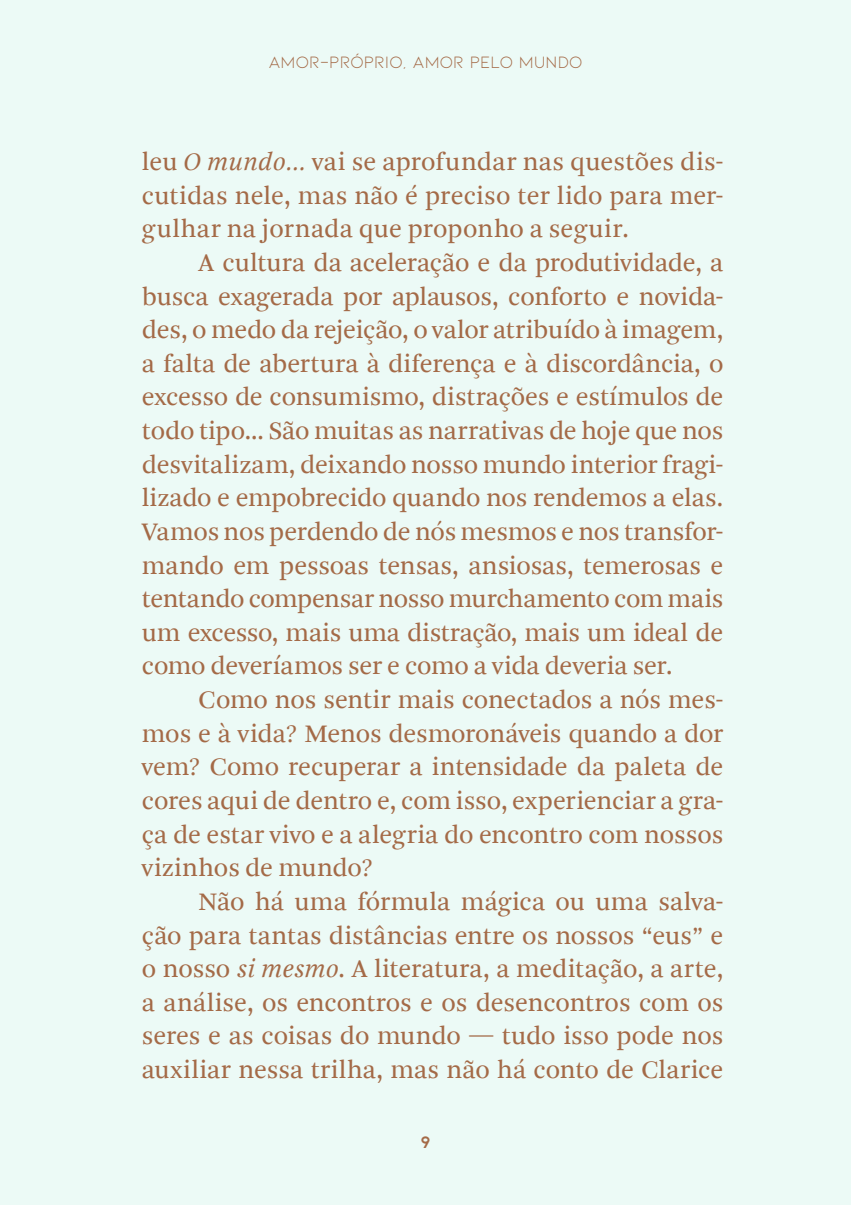
<style>
.page{position:relative;width:851px;height:1205px;background:#fff}
.page>*{position:absolute;margin:0;border:0;box-sizing:border-box;transform-origin:0 0}
.t1{font:26.25px/33.8px "Arnhem Blond";color:#a46a47;text-align:justify}
.t2{font:17.5px "Kiona";color:#a46a47}
.t3{font:700 17.5px "Kiona";color:#a46a47}
.s1{font-style:italic}
</style>
<div class="page">
<div style="left:0;top:0;width:850px;height:1205px;background:#ecfaf6"></div>
<p class="t2" style="left:268px;top:52px;width:315px">AMOR-PRÓPRIO, AMOR PELO MUNDO</p>
<p class="t1" style="left:142px;top:147px;width:583px">leu <span class="s1">O mundo...</span> vai se aprofundar nas questões dis&shy;cutidas nele, mas não é preciso ter lido para mer&shy;gulhar na jornada que proponho a seguir.</p>
<p class="t1" style="left:142px;top:248px;width:583px;text-indent:57px">A cultura da aceleração e da produtividade, a busca exagerada por aplausos, conforto e novida&shy;des, o medo da rejeição, o valor atribuído à imagem, a falta de abertura à diferença e à discordância, o excesso de consumismo, distrações e estímulos de todo tipo... São muitas as narrativas de hoje que nos desvitalizam, deixando nosso mundo interior fragi&shy;lizado e empobrecido quando nos rendemos a elas.<br>Vamos nos perdendo de nós mesmos e nos transfor&shy;mando em pessoas tensas, ansiosas, temerosas e tentando compensar nosso murchamento com mais um excesso, mais uma distração, mais um ideal de como deveríamos ser e como a vida deveria ser.</p>
<p class="t1" style="left:142px;top:685px;width:583px;text-indent:57px">Como nos sentir mais conectados a nós mes&shy;mos e à vida? Menos desmoronáveis quando a dor vem? Como recuperar a intensidade da paleta de cores aqui de dentro e, com isso, experienciar a gra&shy;ça de estar vivo e a alegria do encontro com nossos vizinhos de mundo?</p>
<p class="t1" style="left:142px;top:887px;width:583px;text-indent:57px">Não há uma fórmula mágica ou uma salva&shy;ção para tantas distâncias entre os nossos “eus” e o nosso <span class="s1">si mesmo</span>. A literatura, a meditação, a arte, a análise, os encontros e os desencontros com os seres e as coisas do mundo — tudo isso pode nos auxiliar nessa trilha, mas não há conto de Clarice</p>
<p class="t3" style="left:420px;top:1132px;width:12px">9</p>
</div>
